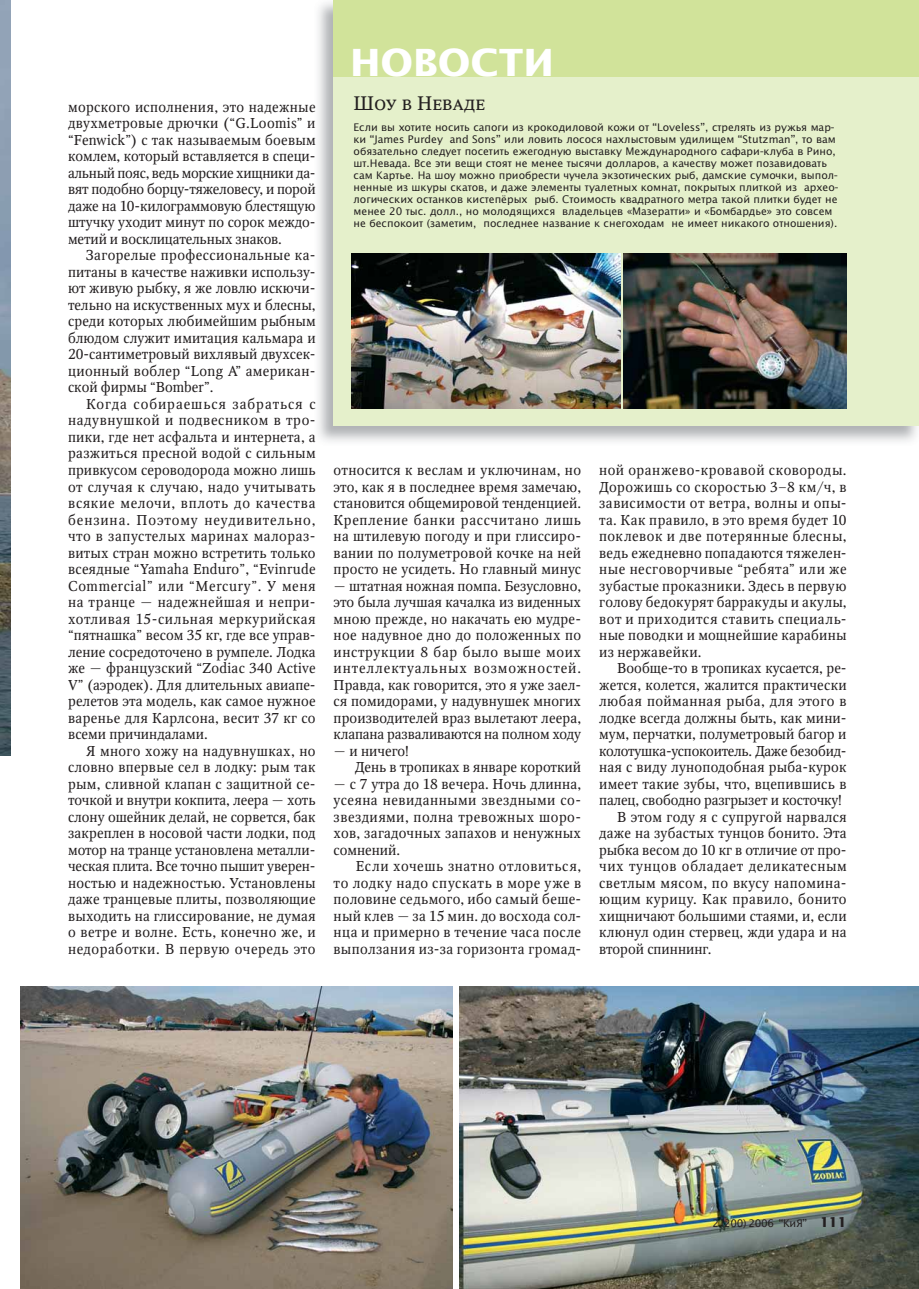
<style>
.page{position:relative;width:919px;height:1289px;background:#fff}
.page>*{position:absolute;margin:0;border:0;box-sizing:border-box;transform-origin:0 0}
.t1{font:700 37.5px "Office Type Sans";letter-spacing:.005em;color:#fff}
.t2{font:19.5px "Octava SCC";color:#231f20}
.t3{font:14.25px/16.5px "Octava C";letter-spacing:.01em;color:#231f20;text-align:justify}
.t4{font:14.25px "Octava C";letter-spacing:.03em;color:#231f20}
.t5{font:14.25px "Octava C";letter-spacing:-.015em;color:#231f20}
.t6{font:14.25px "Octava C";letter-spacing:-.01em;color:#231f20}
.t7{font:14.25px "Octava C";letter-spacing:.04em;color:#231f20}
.t8{font:14.25px "Octava C";letter-spacing:.035em;color:#231f20}
.t9{font:10.5px/12px "Office Type Sans";color:#231f20}
.t10{font:10.5px "Office Type Sans";letter-spacing:-.03em;color:#231f20}
.s1{font-weight:700;font-size:13.5px}
</style>
<div class="page">
<div style="left:333px;top:0;width:585px;height:425px;background:#e5f0cb"></div>
<img style="left:20px;top:986px;width:432px;height:302px">
<img style="left:351px;top:253px;width:269px;height:156px">
<img style="left:623px;top:253px;width:223px;height:156px">
<div style="left:333px;top:0;width:585px;height:76px;background:#d1e39a"></div>
<img style="left:459px;top:986px;width:459px;height:302px">
<img style="left:0;top:0;width:10px;height:755px">
<p class="t3" style="left:68px;top:100px;width:249px">морского исполнения, это надежные двухметровые дрючки (“G.Loomis” и “Fenwick”) с так называемым боевым комлем, который вставляется в специ&shy;альный пояс, ведь морские хищники да&shy;вят подобно борцу-тяжеловесу, и порой даже на 10-килограммовую блестящую штучку уходит минут по сорок междо&shy;метий и восклицательных знаков.</p>
<p class="t3" style="left:68px;top:249px;width:249px;text-indent:18px">Загорелые профессиональные ка&shy;питаны в качестве наживки использу&shy;ют живую рыбку, я же ловлю искючи&shy;тельно на искуственных мух и блесны, среди которых любимейшим рыбным блюдом служит имитация кальмара и 20-сантиметровый вихлявый двухсек&shy;ционный воблер “Long A” американ&shy;ской фирмы “Bomber”.</p>
<p class="t3" style="left:68px;top:397px;width:249px;text-indent:18px">Когда собираешься забраться с надувнушкой и подвесником в тро&shy;пики, где нет асфальта и интернета, а разжиться пресной водой с сильным привкусом сероводорода можно лишь от случая к случаю, надо учитывать всякие мелочи, вплоть до качества бензина. Поэтому неудивительно, что в запустелых маринах малораз&shy;витых стран можно встретить только всеядные “Yamaha Enduro”, “Evinrude Commercial” или “Mercury”. У меня на транце — надежнейшая и непри&shy;хотливая 15-сильная меркурийская “пятнашка” весом 35 кг, где все управ&shy;ление сосредоточено в румпеле. Лодка же — французский “Zodiac 340 Active V” (аэродек). Для длительных авиапе&shy;релетов эта модель, как самое нужное варенье для Карлсона, весит 37 кг со всеми причиндалами.</p>
<p class="t3" style="left:68px;top:744px;width:249px;text-indent:18px">Я много хожу на надувнушках, но словно впервые сел в лодку: рым так рым, сливной клапан с защитной се&shy;точкой и внутри кокпита, леера — хоть слону ошейник делай, не сорвется, бак закреплен в носовой части лодки, под мотор на транце установлена металли&shy;ческая плита. Все точно пышит уверен&shy;ностью и надежностью. Установлены даже транцевые плиты, позволяющие выходить на глиссирование, не думая о ветре и волне. Есть, конечно же, и недоработки. В первую очередь это</p>
<h1 class="t1" style="left:350px;top:48px;width:205px">НОВОСТИ</h1>
<h2 class="t2" style="left:353px;top:92px;width:133px">Шоу в Неваде</h2>
<p class="t9" style="left:353px;top:122px;width:486px">Если вы хотите носить сапоги из крокодиловой кожи от “Loveless”, стрелять из ружья мар&shy;ки “James Purdey and Sons” или ловить лосося нахлыстовым удилищем “Stutzman”, то вам обязательно следует посетить ежегодную выставку Международного сафари-клуба в Рино, шт.Невада. Все эти вещи стоят не менее тысячи долларов, а качеству может позавидовать сам Картье. На шоу можно приобрести чучела экзотических рыб, дамские сумочки, выпол&shy;ненные из шкуры скатов, и даже элементы туалетных комнат, покрытых плиткой из архео&shy;логических останков кистепёрых рыб. Стоимость квадратного метра такой плитки будет не менее 20 тыс. долл., но молодящихся владельцев «Мазератти» и «Бомбардье» это совсем не беспокоит (заметим, последнее название к снегоходам не имеет никакого отношения).</p>
<p class="t3" style="left:333px;top:463px;width:249px">относится к веслам и уключинам, но это, как я в последнее время замечаю, становится общемировой тенденцией.<br>Крепление банки рассчитано лишь на штилевую погоду и при глиссиро&shy;вании по полуметровой кочке на ней просто не усидеть. Но главный минус</p>
<p class="t3" style="left:333px;top:579px;width:249px">— штатная ножная помпа. Безусловно, это была лучшая качалка из виденных мною прежде, но накачать ею мудре&shy;ное надувное дно до положенных по инструкции 8 бар было выше моих интеллектуальных возможностей.<br>Правда, как говорится, это я уже заел&shy;ся помидорами, у надувнушек многих производителей враз вылетают леера, клапана разваливаются на полном ходу</p>
<p class="t3" style="left:355px;top:744px;width:228px;text-indent:-21px">— и ничего!<br>День в тропиках в январе короткий</p>
<p class="t3" style="left:333px;top:777px;width:249px">— с 7 утра до 18 вечера. Ночь длинна, усеяна невиданными звездными со&shy;звездиями, полна тревожных шоро&shy;хов, загадочных запахов и ненужных сомнений.</p>
<p class="t3" style="left:333px;top:859px;width:249px;text-indent:22px">Если хочешь знатно отловиться, то лодку надо спускать в море уже в половине седьмого, ибо самый беше&shy;ный клев — за 15 мин. до восхода сол&shy;нца и примерно в течение часа после выползания из-за горизонта громад-</p>
<p class="t3" style="left:599px;top:463px;width:249px">ной оранжево-кровавой сковороды.<br>Дорожишь со скоростью 3–8 км/ч, в зависимости от ветра, волны и опы&shy;та. Как правило, в это время будет 10 поклевок и две потерянные блесны, ведь ежедневно попадаются тяжелен&shy;ные несговорчивые “ребята” или же зубастые проказники. Здесь в первую голову бедокурят барракуды и акулы, вот и приходится ставить специаль&shy;ные поводки и мощнейшие карабины из нержавейки.</p>
<p class="t3" style="left:617px;top:661px;width:231px">Вообще-то в тропиках кусается, ре-</p>
<p class="t3" style="left:599px;top:678px;width:249px">жется, колется, жалится практически</p>
<p class="t4" style="left:599px;top:696px;width:249px">любая пойманная рыба, для этого в</p>
<p class="t3" style="left:599px;top:711px;width:249px">лодке всегда должны быть, как мини-</p>
<p class="t3" style="left:599px;top:727px;width:249px">мум, перчатки, полуметровый багор и</p>
<p class="t5" style="left:599px;top:745px;width:249px">колотушка-успокоитель. Даже безобид-</p>
<p class="t3" style="left:599px;top:760px;width:249px">ная с виду луноподобная рыба-курок</p>
<p class="t3" style="left:599px;top:777px;width:249px">имеет такие зубы, что, вцепившись в</p>
<p class="t6" style="left:599px;top:795px;width:244px">палец, свободно разгрызет и косточку!</p>
<p class="t3" style="left:617px;top:810px;width:231px">В этом году я с супругой нарвался</p>
<p class="t3" style="left:599px;top:826px;width:249px">даже на зубастых тунцов бонито. Эта</p>
<p class="t3" style="left:599px;top:843px;width:249px">рыбка весом до 10 кг в отличие от про-</p>
<p class="t7" style="left:599px;top:861px;width:249px">чих тунцов обладает деликатесным</p>
<p class="t4" style="left:599px;top:877px;width:249px">светлым мясом, по вкусу напомина-</p>
<p class="t8" style="left:599px;top:894px;width:249px">ющим курицу. Как правило, бонито</p>
<p class="t3" style="left:599px;top:909px;width:249px">хищничают большими стаями, и, если</p>
<p class="t3" style="left:599px;top:925px;width:249px">клюнул один стервец, жди удара и на</p>
<p class="t3" style="left:599px;top:942px;width:114px">второй спиннинг.</p>
<p class="t10" style="left:712px;top:1219px;width:136px">2 (200) 2006 “КиЯ” <span class="s1">111</span></p>
</div>
